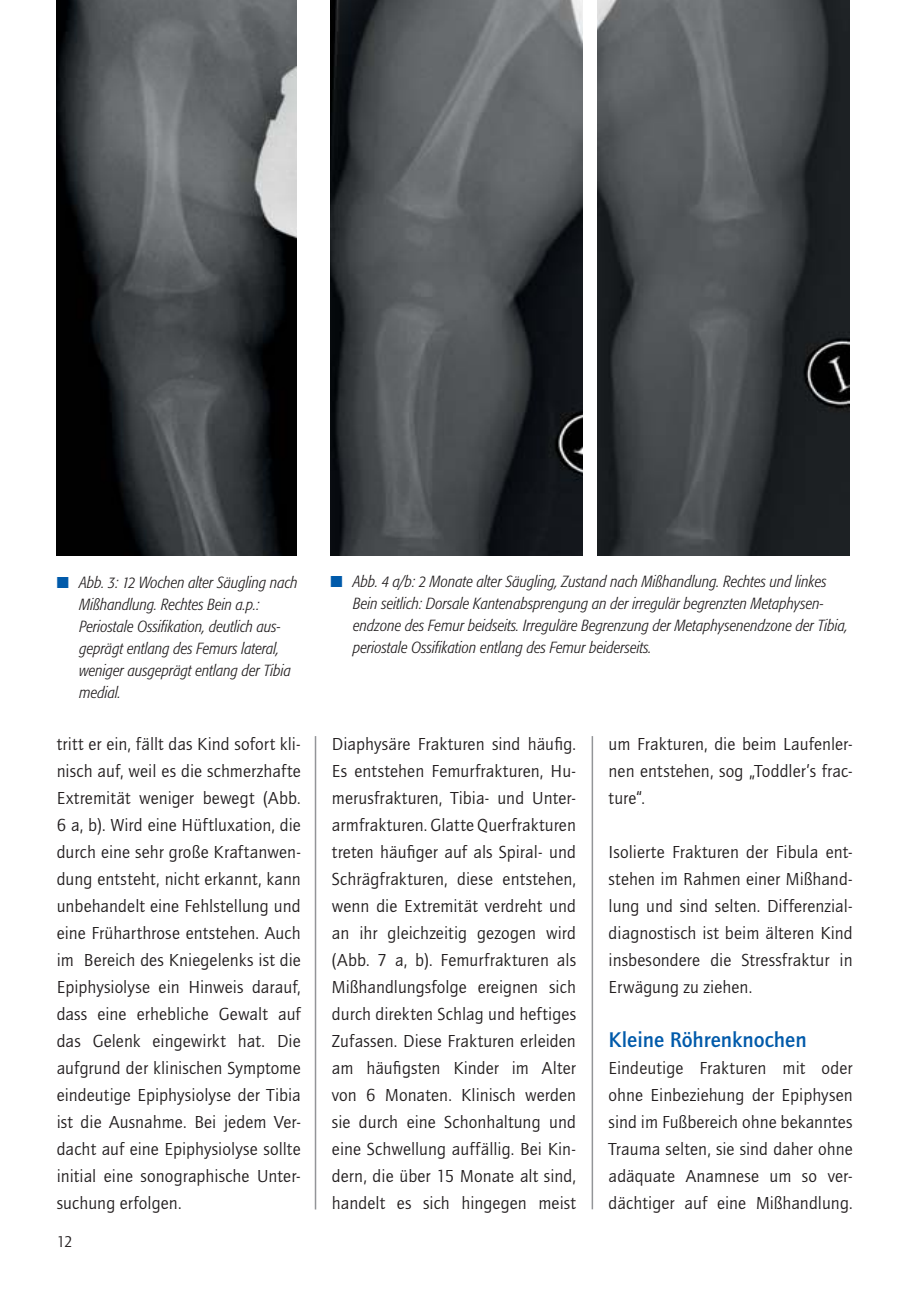
<style>
.page{position:relative;width:908px;height:1304px;background:#fff}
.page>*{position:absolute;margin:0;border:0;box-sizing:border-box;transform-origin:0 0}
.t1{font:700 22px "Quay";color:#005aaa}
.t2{font:18px/27px "Quay";letter-spacing:.005em;color:#231f20;text-align:justify}
.t3{font:italic 300 condensed 16px/22px "Formata";color:#231f20}
.t4{font:16px "Quay";color:#231f20}
.s1{color:#005aaa}
</style>
<div class="page">
<hr style="left:591px;top:736px;width:2px;height:473px;background:#939598">
<hr style="left:314px;top:736px;width:2px;height:473px;background:#939598">
<hr style="left:57px;top:57px;width:240px;height:1px;background:#231f20">
<img style="left:57px;top:0;width:239px;height:556px">
<img style="left:330px;top:0;width:252px;height:556px">
<img style="left:597px;top:0;width:252px;height:556px">
<p class="t3" style="left:79px;top:572px;width:220px;text-indent:-23px"><span class="s1">■</span> Abb. 3: 12 Wochen alter Säugling nach<br>Mißhandlung. Rechtes Bein a.p.:<br>Periostale Ossifikation, deutlich aus&shy;geprägt entlang des Femurs lateral, weniger ausgeprägt entlang der Tibia medial.</p>
<p class="t3" style="left:353px;top:572px;width:496px;text-indent:-23px"><span class="s1">■</span> Abb. 4 a/b: 2 Monate alter Säugling, Zustand nach Mißhandlung. Rechtes und linkes Bein seitlich: Dorsale Kantenabsprengung an der irregulär begrenzten Metaphysen&shy;endzone des Femur beidseits. Irreguläre Begrenzung der Metaphysenendzone der Tibia, periostale Ossifikation entlang des Femur beiderseits.</p>
<p class="t2" style="left:332px;top:732px;width:245px">Diaphysäre Frakturen sind häufig.<br>Es entstehen Femurfrakturen, Hu&shy;merusfrakturen, Tibia- und Unter&shy;armfrakturen. Glatte Querfrakturen treten häufiger auf als Spiral- und Schrägfrakturen, diese entstehen, wenn die Extremität verdreht und an ihr gleichzeitig gezogen wird (Abb. 7 a, b). Femurfrakturen als Mißhandlungsfolge ereignen sich durch direkten Schlag und heftiges Zufassen. Diese Frakturen erleiden am häufigsten Kinder im Alter von 6 Monaten. Klinisch werden sie durch eine Schonhaltung und eine Schwellung auffällig. Bei Kin&shy;dern, die über 15 Monate alt sind, handelt es sich hingegen meist</p>
<p class="t2" style="left:57px;top:732px;width:245px">tritt er ein, fällt das Kind sofort kli&shy;nisch auf, weil es die schmerzhafte Extremität weniger bewegt (Abb.<br>6 a, b). Wird eine Hüftluxation, die durch eine sehr große Kraftanwen&shy;dung entsteht, nicht erkannt, kann unbehandelt eine Fehlstellung und eine Früharthrose entstehen. Auch im Bereich des Kniegelenks ist die Epiphysiolyse ein Hinweis darauf, dass eine erhebliche Gewalt auf das Gelenk eingewirkt hat. Die aufgrund der klinischen Symptome eindeutige Epiphysiolyse der Tibia ist die Ausnahme. Bei jedem Ver&shy;dacht auf eine Epiphysiolyse sollte initial eine sonographische Unter&shy;suchung erfolgen.</p>
<p class="t2" style="left:608px;top:732px;width:245px">um Frakturen, die beim Laufenler&shy;nen entstehen, sog „Toddler’s frac&shy;ture“.</p>
<p class="t2" style="left:608px;top:840px;width:245px">Isolierte Frakturen der Fibula ent&shy;stehen im Rahmen einer Mißhand&shy;lung und sind selten. Differenzial&shy;diagnostisch ist beim älteren Kind insbesondere die Stressfraktur in Erwägung zu ziehen.</p>
<p class="t1" style="left:608px;top:1031px;width:199px">Kleine Röhrenknochen</p>
<p class="t2" style="left:608px;top:1056px;width:245px">Eindeutige Frakturen mit oder ohne Einbeziehung der Epiphysen sind im Fußbereich ohne bekanntes Trauma selten, sie sind daher ohne adäquate Anamnese um so ver&shy;dächtiger auf eine Mißhandlung.</p>
<p class="t4" style="left:57px;top:1235px;width:18px">12</p>
</div>
